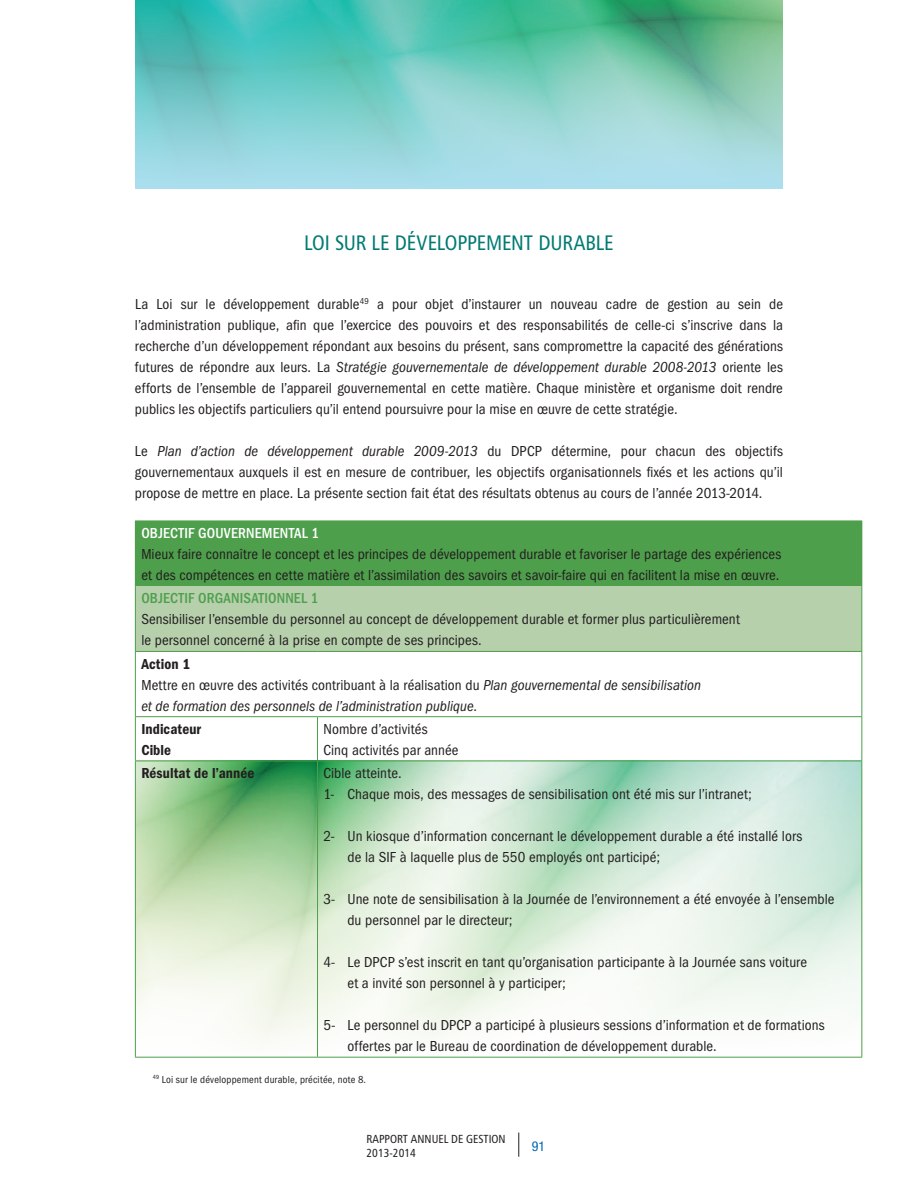
<style>
.page{position:relative;width:918px;height:1188px;background:#fff}
.page>*{position:absolute;margin:0;border:0;box-sizing:border-box;transform-origin:0 0}
.t1{font:21px "Chaloult Cond";letter-spacing:-.005em;color:#007a72}
.t2{font:condensed 15px/21px "Franklin Gothic";letter-spacing:.005em;color:#231f20}
.t3{font:italic condensed 15px/21px "Franklin Gothic";letter-spacing:.005em;color:#231f20}
.t4{font:600 condensed 15px/21px "Franklin Gothic";letter-spacing:.005em;color:#231f20}
.t5{font:500 condensed 15px "Franklin Gothic";letter-spacing:.01em;color:#4e9f4c}
.t6{font:500 condensed 15px "Franklin Gothic";letter-spacing:.015em;color:#fff}
.t7{font:condensed 13.5px "Helvetica Neue";color:#0168b3}
.t8{font:11.7px/14.2px "Chaloult Cond";color:#231f20}
.t9{font:condensed 10.5px "Franklin Gothic";letter-spacing:.02em;color:#231f20}
.s1{font-style:italic}
.s2{font-weight:600;font-style:normal}
.s3{font-style:normal}
</style>
<div class="page">
<svg style="left:135px;top:0;width:648px;height:189px;background:#7accc3"></svg>
<svg style="left:519px;top:1133px;width:1px;height:24px"></svg>
<img style="left:136px;top:762px;width:725px;height:295px">
<div style="left:135px;top:521px;width:727px;height:65px;background:#4e9f4c"></div>
<div style="left:135px;top:586px;width:727px;height:65px;background:#b6d0ac"></div>
<hr style="left:135px;top:651px;width:183px;height:1px;background:#4e9f4c">
<hr style="left:318px;top:651px;width:544px;height:1px;background:#4e9f4c">
<hr style="left:135px;top:716px;width:183px;height:1px;background:#4e9f4c">
<hr style="left:318px;top:716px;width:544px;height:1px;background:#4e9f4c">
<hr style="left:317px;top:717px;width:1px;height:44px;background:#4e9f4c">
<hr style="left:135px;top:761px;width:183px;height:1px;background:#4e9f4c">
<hr style="left:318px;top:761px;width:544px;height:1px;background:#4e9f4c">
<hr style="left:317px;top:761px;width:1px;height:296px;background:#4e9f4c">
<hr style="left:135px;top:586px;width:1px;height:65px;background:#4e9f4c">
<hr style="left:861px;top:586px;width:1px;height:65px;background:#4e9f4c">
<hr style="left:135px;top:652px;width:1px;height:64px;background:#4e9f4c">
<hr style="left:861px;top:652px;width:1px;height:64px;background:#4e9f4c">
<hr style="left:135px;top:717px;width:1px;height:44px;background:#4e9f4c">
<hr style="left:861px;top:717px;width:1px;height:44px;background:#4e9f4c">
<hr style="left:135px;top:761px;width:1px;height:296px;background:#4e9f4c">
<hr style="left:861px;top:761px;width:1px;height:296px;background:#4e9f4c">
<hr style="left:135px;top:1057px;width:183px;height:1px;background:#4e9f4c">
<hr style="left:318px;top:1057px;width:544px;height:1px;background:#4e9f4c">
<h1 class="t1" style="left:304px;top:230px;width:311px">LOI SUR LE DÉVELOPPEMENT DURABLE</h1>
<p class="t2" style="left:135px;top:294px;width:650px;text-align:justify">La Loi sur le développement durable<sup>49</sup> a pour objet d’instaurer un nouveau cadre de gestion au sein de l’administration publique, afin que l’exercice des pouvoirs et des responsabilités de celle-ci s’inscrive dans la recherche d’un développement répondant aux besoins du présent, sans compromettre la capacité des générations futures de répondre aux leurs. La <span class="s1">Stratégie gouvernementale de développement durable 2008-2013</span> oriente les efforts de l’ensemble de l’appareil gouvernemental en cette matière. Chaque ministère et organisme doit rendre publics les objectifs particuliers qu’il entend poursuivre pour la mise en œuvre de cette stratégie.</p>
<p class="t2" style="left:135px;top:441px;width:649px;text-align:justify">Le <span class="s1">Plan d’action de développement durable 2009-2013</span> du DPCP détermine, pour chacun des objectifs gouvernementaux auxquels il est en mesure de contribuer, les objectifs organisationnels fixés et les actions qu’il propose de mettre en place. La présente section fait état des résultats obtenus au cours de l’année 2013-2014.</p>
<p class="t6" style="left:141px;top:525px;width:179px">OBJECTIF GOUVERNEMENTAL 1</p>
<p class="t2" style="left:141px;top:544px;width:641px">Mieux faire connaître le concept et les principes de développement durable et favoriser le partage des expériences et des compétences en cette matière et l’assimilation des savoirs et savoir-faire qui en facilitent la mise en œuvre.</p>
<p class="t5" style="left:141px;top:590px;width:179px">OBJECTIF ORGANISATIONNEL 1</p>
<p class="t2" style="left:141px;top:609px;width:600px">Sensibiliser l’ensemble du personnel au concept de développement durable et former plus particulièrement le personnel concerné à la prise en compte de ses principes.</p>
<p class="t3" style="left:141px;top:653px;width:561px"><span class="s2">Action 1<br></span><span class="s3">Mettre en œuvre des activités contribuant à la réalisation du</span> Plan gouvernemental de sensibilisation et de formation des personnels de l’administration publique<span class="s3">.</span></p>
<p class="t4" style="left:141px;top:719px;width:61px">Indicateur<br>Cible</p>
<p class="t2" style="left:323px;top:719px;width:137px">Nombre d’activités<br>Cinq activités par année</p>
<p class="t4" style="left:141px;top:763px;width:115px">Résultat de l’année</p>
<p class="t2" style="left:323px;top:763px;width:430px">Cible atteinte.<br>1- Chaque mois, des messages de sensibilisation ont été mis sur l’intranet;</p>
<p class="t2" style="left:347px;top:826px;width:456px;text-indent:-24px">2- Un kiosque d’information concernant le développement durable a été installé lors de la SIF à laquelle plus de 550 employés ont participé;</p>
<p class="t2" style="left:347px;top:889px;width:489px;text-indent:-24px">3- Une note de sensibilisation à la Journée de l’environnement a été envoyée à l’ensemble du personnel par le directeur;</p>
<p class="t2" style="left:347px;top:952px;width:461px;text-indent:-24px">4- Le DPCP s’est inscrit en tant qu’organisation participante à la Journée sans voiture et a invité son personnel à y participer;</p>
<p class="t2" style="left:347px;top:1015px;width:479px;text-indent:-24px">5- Le personnel du DPCP a participé à plusieurs sessions d’information et de formations offertes par le Bureau de coordination de développement durable.</p>
<p class="t9" style="left:153px;top:1073px;width:215px"><sup>49</sup> Loi sur le développement durable, précitée, note 8.</p>
<p class="t8" style="left:367px;top:1131px;width:141px">RAPPORT ANNUEL DE GESTION<br>2013-2014</p>
<p class="t7" style="left:532px;top:1138px;width:15px">91</p>
</div>
